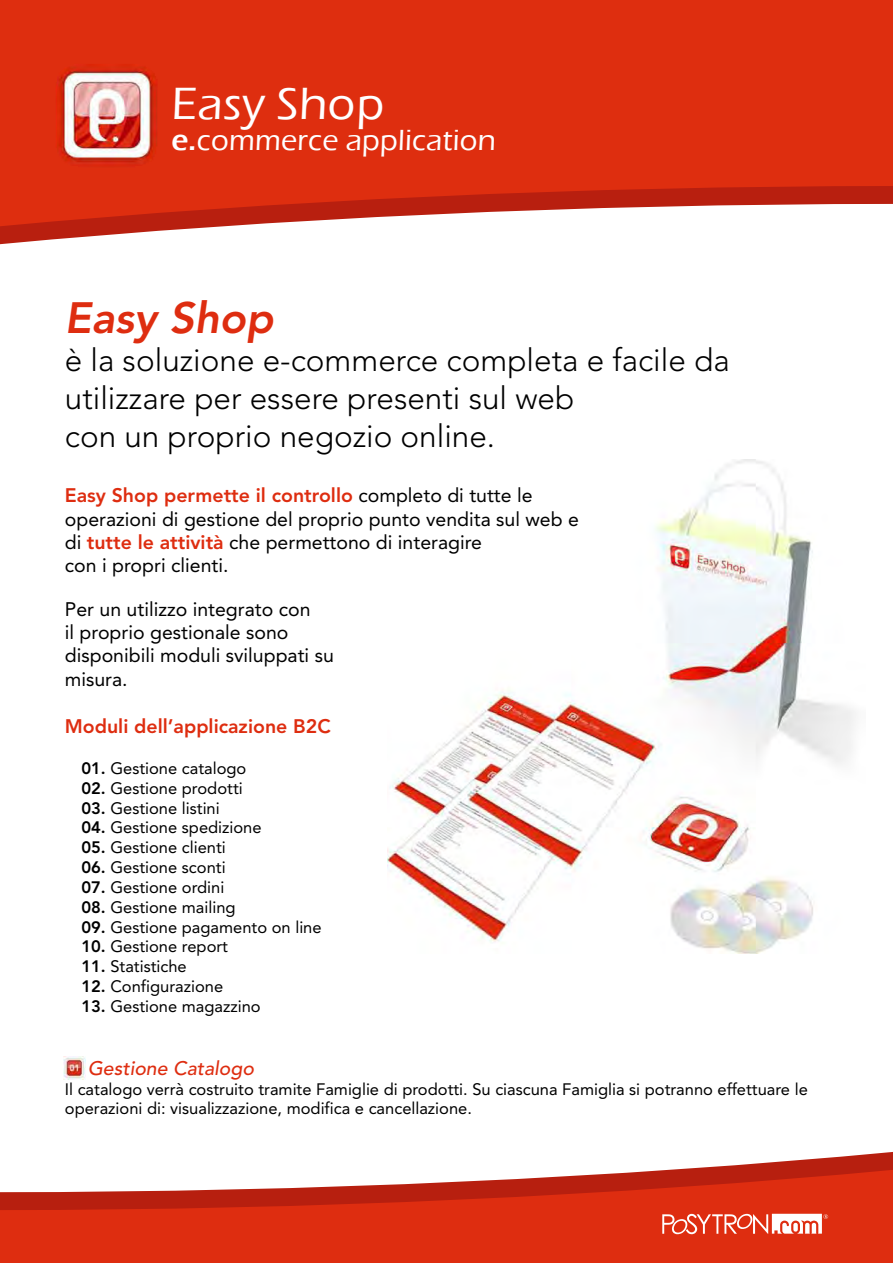
<style>
.page{position:relative;width:893px;height:1263px;background:#fff}
.page>*{position:absolute;margin:0;border:0;box-sizing:border-box;transform-origin:0 0}
.t1{font:500 46.5px "Eras ITC";letter-spacing:.01em;color:#fff}
.t2{font:italic 800 43.5px "Avenir";color:#de2d10}
.t3{font:300 31.5px/37.8px "Avenir";color:#000}
.t4{font:500 30px "Eras ITC";letter-spacing:.01em;color:#fff}
.t5{font:19.5px/23.4px "Avenir";color:#000}
.t6{font:800 19.5px "Avenir";color:#de2d10}
.t7{font:italic 500 19.5px "Avenir";color:#de2d10}
.t8{font:16.5px/19.8px "Avenir";color:#000}
.s1{font-weight:600}
.s2{font-weight:800;color:#de2d10}
.s3{font-weight:800}
</style>
<div class="page">
<img style="left:387px;top:459px;width:469px;height:495px">
<svg style="left:667px;top:1152px;width:226px;height:18px"></svg>
<svg style="left:0;top:1170px;width:893px;height:93px;background:#db452e"></svg>
<svg style="left:0;top:226px;width:227px;height:18px"></svg>
<svg style="left:0;top:0;width:893px;height:226px;background:#dc371b"></svg>
<svg style="left:54px;top:63px;width:107px;height:106px"></svg>
<img style="left:55px;top:64px;width:103px;height:104px">
<img style="left:63px;top:1057px;width:23px;height:22px">
<svg style="left:662px;top:1214px;width:166px;height:20px"></svg>
<h1 class="t1" style="left:172px;top:77px;width:214px">Easy Shop</h1>
<h3 class="t4" style="left:172px;top:123px;width:326px"><span class="s1">e.</span>commerce application</h3>
<h2 class="t2" style="left:65px;top:292px;width:210px">Easy Shop</h2>
<h3 class="t3" style="left:65px;top:341px;width:666px">è la soluzione e-commerce completa e facile da utilizzare per essere presenti sul web<br>con un proprio negozio online.</h3>
<p class="t5" style="left:65px;top:484px;width:516px"><span class="s2">Easy Shop permette il controllo</span> completo di tutte le operazioni di gestione del proprio punto vendita sul web e di <span class="s2">tutte le attività</span> che permettono di interagire<br>con i propri clienti.</p>
<p class="t5" style="left:65px;top:597px;width:271px">Per un utilizzo integrato con<br>il proprio gestionale sono disponibili moduli sviluppati su misura.</p>
<p class="t6" style="left:65px;top:714px;width:267px">Moduli dell’applicazione B2C</p>
<p class="t8" style="left:81px;top:758px;width:167px"><span class="s3">01.</span> Gestione catalogo</p>
<p class="t8" style="left:81px;top:778px;width:163px"><span class="s3">02.</span> Gestione prodotti</p>
<p class="t8" style="left:81px;top:798px;width:140px"><span class="s3">03.</span> Gestione listini</p>
<p class="t8" style="left:81px;top:818px;width:182px"><span class="s3">04.</span> Gestione spedizione</p>
<p class="t8" style="left:81px;top:838px;width:146px"><span class="s3">05.</span> Gestione clienti</p>
<p class="t8" style="left:81px;top:857px;width:146px"><span class="s3">06.</span> Gestione sconti</p>
<p class="t8" style="left:81px;top:877px;width:145px"><span class="s3">07.</span> Gestione ordini</p>
<p class="t8" style="left:81px;top:897px;width:156px"><span class="s3">08.</span> Gestione mailing</p>
<p class="t8" style="left:81px;top:917px;width:242px"><span class="s3">09.</span> Gestione pagamento on line</p>
<p class="t8" style="left:81px;top:937px;width:148px"><span class="s3">10.</span> Gestione report</p>
<p class="t8" style="left:81px;top:956px;width:107px"><span class="s3">11.</span> Statistiche</p>
<p class="t8" style="left:81px;top:976px;width:143px"><span class="s3">12.</span> Configurazione</p>
<p class="t8" style="left:81px;top:996px;width:181px"><span class="s3">13.</span> Gestione magazzino</p>
<p class="t7" style="left:88px;top:1057px;width:168px">Gestione Catalogo</p>
<p class="t8" style="left:65px;top:1079px;width:744px">Il catalogo verrà costruito tramite Famiglie di prodotti. Su ciascuna Famiglia si potranno effettuare le operazioni di: visualizzazione, modifica e cancellazione.</p>
</div>
